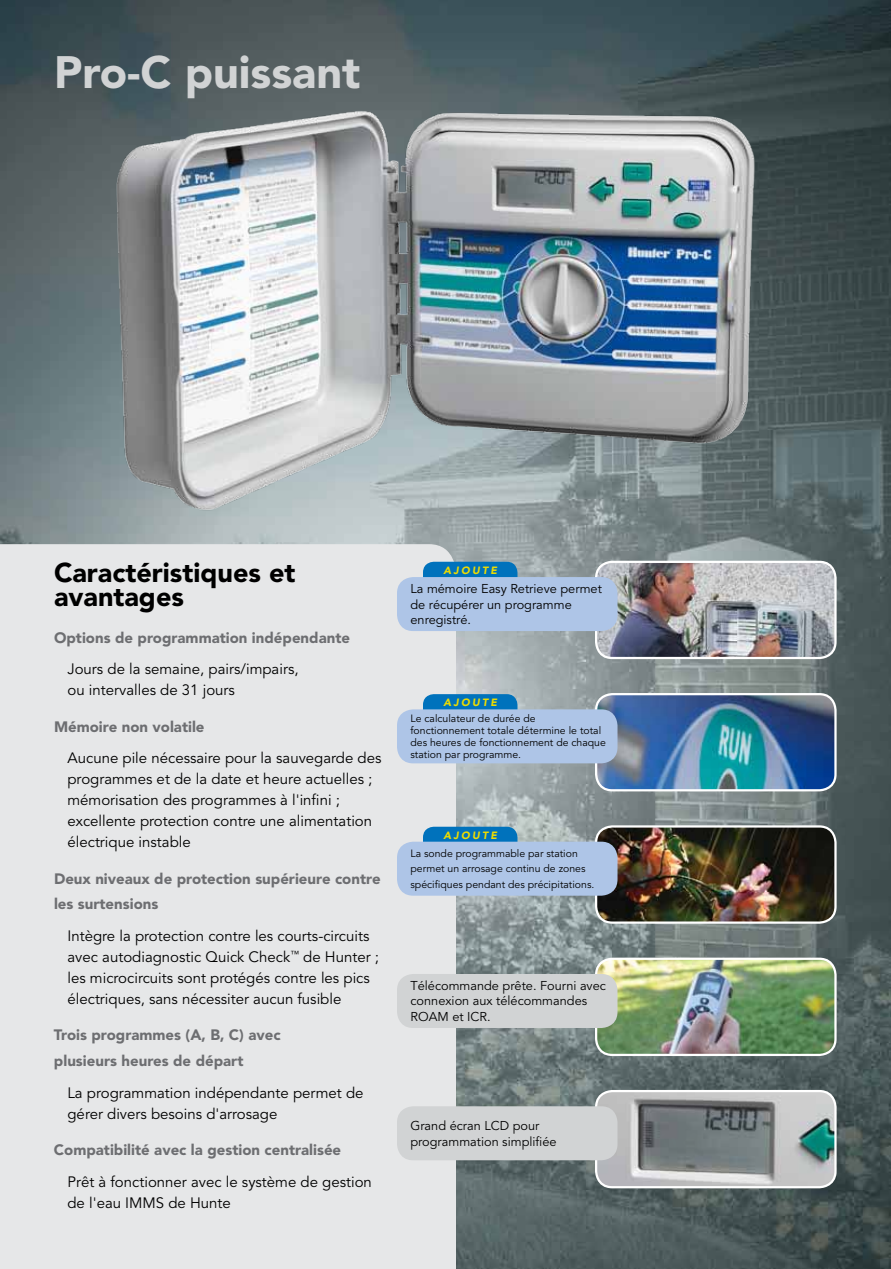
<style>
.page{position:relative;width:891px;height:1269px;background:#fff}
.page>*{position:absolute;margin:0;border:0;box-sizing:border-box;transform-origin:0 0}
.t1{font:900 45px "Avenir";color:#d1d3d4}
.t2{font:900 27px/24px "Avenir";color:#000}
.t3{font:15px/21px "Avenir";color:#000}
.t4{font:900 15px/25.5px "Avenir";color:#6d6e71}
.t5{font:12.75px/15.8px "Avenir";color:#000}
.t6{font:10.5px/12px "Avenir";color:#000}
.t7{font:italic 900 10.5px "Avenir";letter-spacing:.22em;color:#eedc00}
</style>
<div class="page">
<img style="left:0;top:0;width:891px;height:1269px">
<img style="left:76px;top:38px;width:721px;height:483px">
<img style="left:596px;top:694px;width:240px;height:96px">
<div style="left:595px;top:693px;width:242px;height:98px;border:2px solid #fff;border-radius:16px"></div>
<img style="left:596px;top:562px;width:240px;height:96px">
<div style="left:595px;top:561px;width:242px;height:98px;border:2px solid #fff;border-radius:16px"></div>
<img style="left:596px;top:826px;width:240px;height:97px">
<div style="left:595px;top:825px;width:242px;height:99px;border:2px solid #fff;border-radius:16px"></div>
<img style="left:596px;top:959px;width:240px;height:96px">
<div style="left:595px;top:958px;width:242px;height:98px;border:2px solid #fff;border-radius:16px"></div>
<img style="left:596px;top:1091px;width:240px;height:96px">
<div style="left:595px;top:1090px;width:242px;height:98px;border:2px solid #fff;border-radius:16px"></div>
<div style="left:423px;top:694px;width:95px;height:44px;background:#0072bc;border-radius:11px"></div>
<div style="left:397px;top:709px;width:221px;height:54px;background:#aec5e7;border-radius:16px"></div>
<div style="left:423px;top:562px;width:95px;height:44px;background:#0072bc;border-radius:11px"></div>
<div style="left:397px;top:577px;width:221px;height:54px;background:#aec5e7;border-radius:16px"></div>
<div style="left:423px;top:827px;width:95px;height:44px;background:#0072bc;border-radius:11px"></div>
<div style="left:397px;top:842px;width:221px;height:54px;background:#aec5e7;border-radius:16px"></div>
<div style="left:397px;top:974px;width:221px;height:54px;background:#d1d3d4;border-radius:16px"></div>
<div style="left:397px;top:1106px;width:221px;height:54px;background:#d1d3d4;border-radius:16px"></div>
<h1 class="t1" style="left:54px;top:45px;width:308px">Pro-C puissant</h1>
<h2 class="t2" style="left:54px;top:561px;width:243px">Caractéristiques et avantages</h2>
<p class="t4" style="left:54px;top:624px;width:298px">Options de programmation indépendante</p>
<p class="t3" style="left:68px;top:659px;width:233px">Jours de la semaine, pairs/impairs, ou intervalles de 31 jours</p>
<p class="t4" style="left:54px;top:714px;width:152px">Mémoire non volatile</p>
<p class="t3" style="left:68px;top:748px;width:315px">Aucune pile nécessaire pour la sauvegarde des programmes et de la date et heure actuelles ; mémorisation des programmes à l'infini ; excellente protection contre une alimentation électrique instable</p>
<p class="t4" style="left:54px;top:866px;width:328px">Deux niveaux de protection supérieure contre les surtensions</p>
<p class="t3" style="left:67px;top:926px;width:313px">Intègre la protection contre les courts-circuits avec autodiagnostic Quick Check<sup>™</sup> de Hunter ; les microcircuits sont protégés contre les pics électriques, sans nécessiter aucun fusible</p>
<p class="t4" style="left:54px;top:1022px;width:228px">Trois programmes (A, B, C) avec plusieurs heures de départ</p>
<p class="t3" style="left:67px;top:1082px;width:298px">La programmation indépendante permet de gérer divers besoins d'arrosage</p>
<p class="t4" style="left:54px;top:1137px;width:289px">Compatibilité avec la gestion centralisée</p>
<p class="t3" style="left:67px;top:1172px;width:306px">Prêt à fonctionner avec le système de gestion de l'eau IMMS de Hunte</p>
<p class="t7" style="left:444px;top:564px;width:55px">AJOUTE</p>
<p class="t5" style="left:411px;top:581px;width:193px">La mémoire Easy Retrieve permet de récupérer un programme enregistré.</p>
<p class="t7" style="left:444px;top:696px;width:55px">AJOUTE</p>
<p class="t6" style="left:411px;top:713px;width:197px">Le calculateur de durée de fonctionnement totale détermine le total des heures de fonctionnement de chaque station par programme.</p>
<p class="t7" style="left:444px;top:829px;width:55px">AJOUTE</p>
<p class="t6" style="left:411px;top:845px;width:185px;line-height:15.8px">La sonde programmable par station permet un arrosage continu de zones spécifiques pendant des précipitations.</p>
<p class="t5" style="left:411px;top:978px;width:197px">Télécommande prête. Fourni avec connexion aux télécommandes<br>ROAM et ICR.</p>
<p class="t5" style="left:411px;top:1118px;width:148px">Grand écran LCD pour programmation simplifiée</p>
</div>
